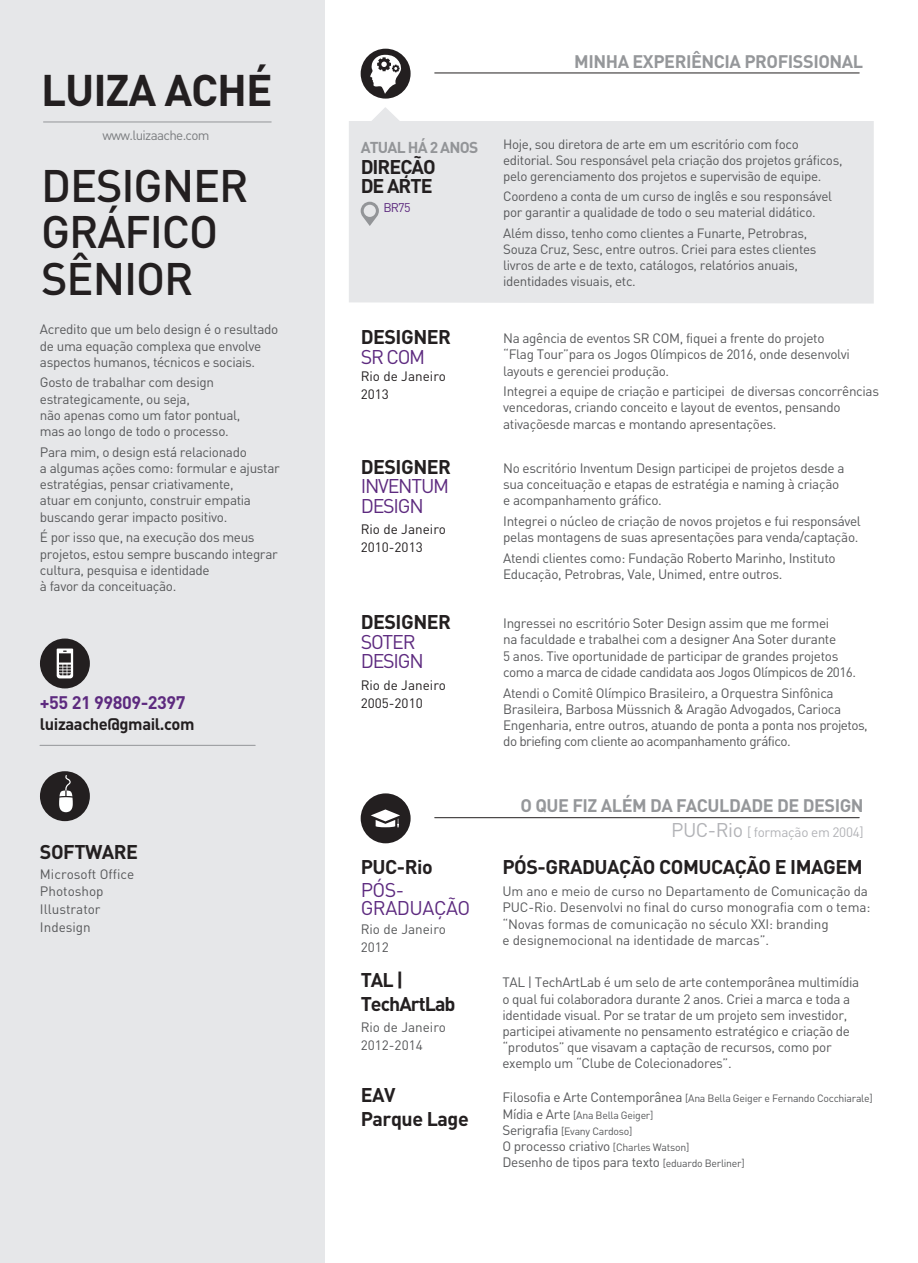
<style>
.page{position:relative;width:918px;height:1263px;background:#fff}
.page>*{position:absolute;margin:0;border:0;box-sizing:border-box;transform-origin:0 0}
.t1{font:500 45px/46.5px "DIN";letter-spacing:-.025em;color:#231f20}
.t2{font:700 43.8px "DIN";color:#231f20}
.t3{font:700 19.65px/23.5px "DIN";letter-spacing:-.025em;color:#231f20}
.t4{font:19.65px/19.5px "DIN";letter-spacing:-.06em;color:#5d2a7f}
.t5{font:700 19.65px/19.5px "DIN";letter-spacing:-.05em;color:#231f20}
.t6{font:700 18px "DIN";letter-spacing:-.025em;color:#95979a}
.t7{font:700 18px "DIN";letter-spacing:-.025em;color:#5d2a7f}
.t8{font:700 16.5px "DIN";letter-spacing:-.025em;color:#231f20}
.t9{font:700 15.6px "DIN";letter-spacing:-.05em;color:#939598}
.t10{font:13.5px/16.2px "DIN";letter-spacing:-.025em;color:#57585a}
.t11{font:13.5px/18px "DIN";color:#57585a}
.t12{font:13.5px/18px "DIN";color:#231f20}
.t13{font:13.5px "DIN";letter-spacing:-.025em;color:#b2b3b7}
.t14{font:13.35px/16px "DIN";letter-spacing:-.025em;color:#57585a}
.t15{font:13.35px "DIN";letter-spacing:-.05em;color:#7a7c7f}
.t16{font:12.45px "DIN";color:#5d2a7f}
.t17{font:10.5px/16.2px "DIN";letter-spacing:-.025em;color:#57585a}
.s1{font-size:19.65px}
.s2{font-size:13.5px}
.s3{font-size:10.5px}
</style>
<div class="page">
<div style="left:0;top:0;width:324px;height:1263px;background:#e6e7e9"></div>
<div style="left:40px;top:771px;width:50px;height:50px;background:#231f20;border-radius:50%"></div>
<svg style="left:59px;top:775px;width:14px;height:37px"></svg>
<hr style="left:435px;top:73px;width:424px;height:1px;background:#231f20">
<div style="left:361px;top:49px;width:50px;height:50px;background:#231f20;border-radius:50%"></div>
<hr style="left:40px;top:745px;width:215px;height:1px;background:#939598">
<div style="left:40px;top:638px;width:50px;height:50px;background:#231f20;border-radius:50%"></div>
<svg style="left:57px;top:648px;width:16px;height:30px"></svg>
<div style="left:349px;top:121px;width:525px;height:183px;background:#e6e7e9"></div>
<svg style="left:372px;top:107px;width:27px;height:14px"></svg>
<hr style="left:43px;top:122px;width:228px;height:1px;background:#939598">
<svg style="left:370px;top:55px;width:32px;height:39px"></svg>
<svg style="left:361px;top:202px;width:18px;height:24px"></svg>
<hr style="left:435px;top:817px;width:424px;height:1px;background:#231f20">
<div style="left:361px;top:793px;width:50px;height:50px;background:#231f20;border-radius:50%"></div>
<svg style="left:371px;top:809px;width:29px;height:18px"></svg>
<h2 class="t2" style="left:41px;top:62px;width:233px">LUIZA ACHÉ</h2>
<p class="t15" style="left:102px;top:127px;width:109px">www.luizaache.com</p>
<h1 class="t1" style="left:41px;top:161px;width:209px">DESIGNER<br>GRÁFICO<br>SÊNIOR</h1>
<p class="t10" style="left:40px;top:321px;width:240px">Acredito que um belo design é o resultado de uma equação complexa que envolve aspectos humanos, técnicos e sociais.</p>
<p class="t10" style="left:40px;top:374px;width:202px">Gosto de trabalhar com design estrategicamente, ou seja,<br>não apenas como um fator pontual, mas ao longo de todo o processo.</p>
<p class="t10" style="left:40px;top:444px;width:241px">Para mim, o design está relacionado<br>a algumas ações como: formular e ajustar estratégias, pensar criativamente,<br>atuar em conjunto, construir empatia buscando gerar impacto positivo.</p>
<p class="t10" style="left:40px;top:529px;width:239px">É por isso que, na execução dos meus projetos, estou sempre buscando integrar cultura, pesquisa e identidade<br>à favor da conceituação.</p>
<p class="t9" style="left:361px;top:137px;width:119px">ATUAL HÁ 2 ANOS</p>
<h3 class="t5" style="left:361px;top:156px;width:77px">DIREÇÃO<br>DE ARTE</h3>
<p class="t16" style="left:383px;top:200px;width:29px">BR75</p>
<h3 class="t3" style="left:361px;top:324px;width:92px">DESIGNER</h3>
<h3 class="t4" style="left:361px;top:346px;width:66px">SR COM</h3>
<p class="t12" style="left:361px;top:367px;width:87px">Rio de Janeiro<br>2013</p>
<h3 class="t3" style="left:361px;top:454px;width:92px">DESIGNER</h3>
<h3 class="t4" style="left:361px;top:476px;width:90px">INVENTUM<br>DESIGN</h3>
<p class="t12" style="left:361px;top:520px;width:87px">Rio de Janeiro<br>2010-2013</p>
<h3 class="t3" style="left:361px;top:609px;width:92px">DESIGNER</h3>
<h3 class="t4" style="left:361px;top:631px;width:65px">SOTER<br>DESIGN</h3>
<p class="t12" style="left:361px;top:675px;width:87px">Rio de Janeiro</p>
<h3 class="t7" style="left:40px;top:691px;width:147px">+55 21 99809-2397</h3>
<p class="t12" style="left:361px;top:693px;width:64px">2005-2010</p>
<p class="t8" style="left:40px;top:713px;width:156px">luizaache@gmail.com</p>
<h3 class="t3" style="left:40px;top:839px;width:100px">SOFTWARE</h3>
<p class="t11" style="left:40px;top:882px;width:65px">Photoshop</p>
<p class="t11" style="left:40px;top:865px;width:96px">Microsoft Office</p>
<p class="t11" style="left:40px;top:900px;width:62px">Illustrator<br>Indesign</p>
<h3 class="t3" style="left:361px;top:854px;width:74px">PUC-Rio</h3>
<h3 class="t4" style="left:361px;top:880px;width:111px;line-height:18px">PÓS-<br>GRADUAÇÃO</h3>
<p class="t11" style="left:361px;top:920px;width:87px">Rio de Janeiro<br>2012</p>
<h3 class="t5" style="left:361px;top:967px;width:96px;line-height:23.5px">TAL |<br>TechArtLab</h3>
<p class="t11" style="left:361px;top:1018px;width:87px">Rio de Janeiro<br>2012-2014</p>
<h3 class="t3" style="left:361px;top:1082px;width:110px">EAV<br>Parque Lage</h3>
<h3 class="t6" style="left:574px;top:50px;width:291px">MINHA EXPERIÊNCIA PROFISSIONAL</h3>
<p class="t14" style="left:503px;top:136px;width:341px">Hoje, sou diretora de arte em um escritório com foco editorial. Sou responsável pela criação dos projetos gráficos, pelo gerenciamento dos projetos e supervisão de equipe.</p>
<p class="t14" style="left:503px;top:188px;width:330px">Coordeno a conta de um curso de inglês e sou responsável por garantir a qualidade de todo o seu material didático.</p>
<p class="t14" style="left:503px;top:225px;width:315px">Além disso, tenho como clientes a Funarte, Petrobras, Souza Cruz, Sesc, entre outros. Criei para estes clientes livros de arte e de texto, catálogos, relatórios anuais, identidades visuais, etc.</p>
<p class="t10" style="left:503px;top:330px;width:348px">Na agência de eventos SR COM, fiquei a frente do projeto “Flag Tour”para os Jogos Olímpicos de 2016, onde desenvolvi layouts e gerenciei produção.</p>
<p class="t10" style="left:503px;top:383px;width:377px">Integrei a equipe de criação e participei de diversas concorrências vencedoras, criando conceito e layout de eventos, pensando ativaçõesde marcas e montando apresentações.</p>
<p class="t10" style="left:503px;top:460px;width:343px">No escritório Inventum Design participei de projetos desde a sua conceituação e etapas de estratégia e naming à criação e acompanhamento gráfico.</p>
<p class="t10" style="left:503px;top:513px;width:359px">Integrei o núcleo de criação de novos projetos e fui responsável pelas montagens de suas apresentações para venda/captação.</p>
<p class="t10" style="left:503px;top:550px;width:334px">Atendi clientes como: Fundação Roberto Marinho, Instituto<br>Educação, Petrobras, Vale, Unimed, entre outros.</p>
<p class="t10" style="left:503px;top:615px;width:354px">Ingressei no escritório Soter Design assim que me formei<br>na faculdade e trabalhei com a designer Ana Soter durante<br>5 anos. Tive oportunidade de participar de grandes projetos como a marca de cidade candidata aos Jogos Olímpicos de 2016.</p>
<p class="t10" style="left:503px;top:684px;width:366px">Atendi o Comitê Olímpico Brasileiro, a Orquestra Sinfônica Brasileira, Barbosa Müssnich &amp; Aragão Advogados, Carioca Engenharia, entre outros, atuando de ponta a ponta nos projetos, do briefing com cliente ao acompanhamento gráfico.</p>
<h3 class="t6" style="left:521px;top:794px;width:345px">O QUE FIZ ALÉM DA FACULDADE DE DESIGN</h3>
<p class="t13" style="left:671px;top:824px;width:194px"><span class="s1">PUC-Rio</span> [ formação em 2004]</p>
<h3 class="t3" style="left:502px;top:854px;width:362px">PÓS-GRADUAÇÃO COMUCAÇÃO E IMAGEM</h3>
<p class="t10" style="left:502px;top:883px;width:369px">Um ano e meio de curso no Departamento de Comunicação da PUC-Rio. Desenvolvi no final do curso monografia com o tema: “Novas formas de comunicação no século XXI: branding<br>e designemocional na identidade de marcas”.</p>
<p class="t10" style="left:502px;top:974px;width:358px">TAL | TechArtLab é um selo de arte contemporânea multimídia o qual fui colaboradora durante 2 anos. Criei a marca e toda a identidade visual. Por se tratar de um projeto sem investidor, participei ativamente no pensamento estratégico e criação de “produtos” que visavam a captação de recursos, como por exemplo um “Clube de Colecionadores”.</p>
<p class="t17" style="left:502px;top:1090px;width:372px"><span class="s2">Filosofia e Arte Contemporânea</span> [Ana Bella Geiger e Fernando Cocchiarale]<br><span class="s2">Mídia e Arte</span> [Ana Bella Geiger]<br><span class="s2">Serigrafia</span> [Evany Cardoso]</p>
<p class="t10" style="left:502px;top:1138px;width:244px">O processo criativo <span class="s3">[Charles Watson]<br></span>Desenho de tipos para texto <span class="s3">[eduardo Berliner]</span></p>
</div>
